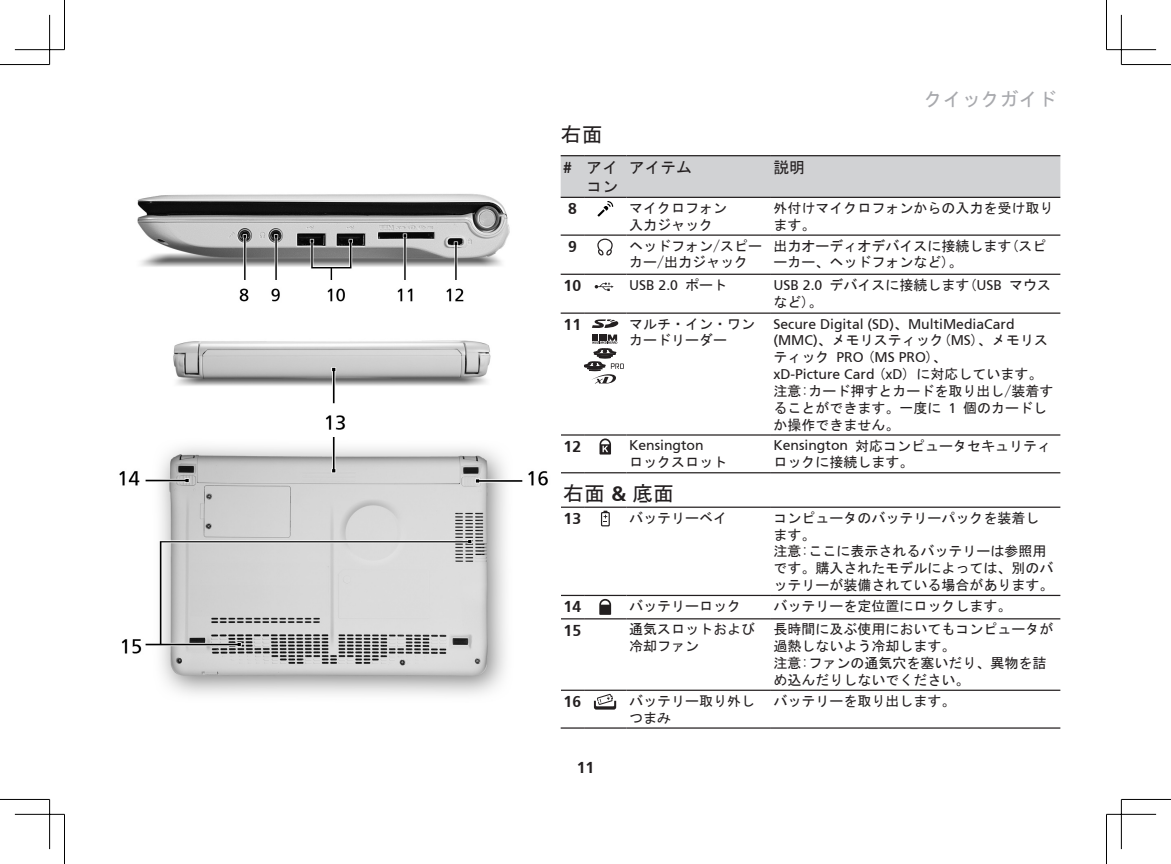
<style>
.page{position:relative;width:1171px;height:864px;background:#fff}
.page>*{position:absolute;margin:0;border:0;box-sizing:border-box;transform-origin:0 0}
.Sub_title{font:21px "MS Gothic";color:#231f20}
.t1{font:19.07px "MS Gothic";color:#a8a9ad}
.Tab_num{font:700 15.75px "Frutiger";color:#231f20}
.Body{font:15.75px/18.9px "MS Gothic";color:#231f20}
.Body-2{font:700 15.75px "Frutiger";color:#231f20}
.Table_body{font:14px/16.8px "MS Gothic";color:#231f20}
.Table_body-2{font:14px/17px "Frutiger Roman";color:#231f20}
.s1{font-family:"MS Gothic"}
.s2{font-family:"Frutiger Roman"}
.s3{font-family:"Frutiger";font-weight:700}
</style>
<div class="page">
<hr style="left:561px;top:234px;width:23px;height:2px;background:#231f20">
<hr style="left:584px;top:234px;width:42px;height:2px;background:#231f20">
<hr style="left:626px;top:234px;width:145px;height:2px;background:#231f20">
<hr style="left:771px;top:234px;width:289px;height:2px;background:#231f20">
<hr style="left:561px;top:273px;width:23px;height:2px;background:#231f20">
<hr style="left:584px;top:273px;width:42px;height:2px;background:#231f20">
<hr style="left:626px;top:273px;width:145px;height:2px;background:#231f20">
<hr style="left:771px;top:273px;width:289px;height:2px;background:#231f20">
<svg style="left:561px;top:312px;width:23px;height:1px"></svg>
<hr style="left:584px;top:312px;width:42px;height:1px;background:#231f20">
<hr style="left:626px;top:312px;width:145px;height:1px;background:#231f20">
<hr style="left:771px;top:312px;width:289px;height:1px;background:#231f20">
<svg style="left:561px;top:434px;width:23px;height:1px"></svg>
<hr style="left:584px;top:434px;width:42px;height:1px;background:#231f20">
<hr style="left:626px;top:434px;width:145px;height:1px;background:#231f20">
<hr style="left:771px;top:434px;width:289px;height:1px;background:#231f20">
<svg style="left:561px;top:472px;width:23px;height:1px"></svg>
<hr style="left:584px;top:472px;width:42px;height:1px;background:#231f20">
<hr style="left:626px;top:472px;width:145px;height:1px;background:#231f20">
<hr style="left:771px;top:472px;width:289px;height:1px;background:#231f20">
<svg style="left:561px;top:506px;width:23px;height:1px"></svg>
<hr style="left:584px;top:506px;width:42px;height:1px;background:#231f20">
<hr style="left:626px;top:506px;width:145px;height:1px;background:#231f20">
<hr style="left:771px;top:506px;width:289px;height:1px;background:#231f20">
<svg style="left:561px;top:594px;width:23px;height:1px"></svg>
<hr style="left:584px;top:594px;width:42px;height:1px;background:#231f20">
<hr style="left:626px;top:594px;width:145px;height:1px;background:#231f20">
<hr style="left:771px;top:594px;width:289px;height:1px;background:#231f20">
<svg style="left:561px;top:618px;width:23px;height:1px"></svg>
<hr style="left:584px;top:618px;width:42px;height:1px;background:#231f20">
<hr style="left:626px;top:618px;width:145px;height:1px;background:#231f20">
<hr style="left:771px;top:618px;width:289px;height:1px;background:#231f20">
<svg style="left:561px;top:689px;width:23px;height:1px"></svg>
<hr style="left:584px;top:689px;width:42px;height:1px;background:#231f20">
<hr style="left:626px;top:689px;width:145px;height:1px;background:#231f20">
<hr style="left:771px;top:689px;width:289px;height:1px;background:#231f20">
<svg style="left:561px;top:727px;width:23px;height:1px"></svg>
<hr style="left:584px;top:727px;width:42px;height:1px;background:#231f20">
<hr style="left:626px;top:727px;width:145px;height:1px;background:#231f20">
<hr style="left:771px;top:727px;width:289px;height:1px;background:#231f20">
<svg style="left:561px;top:155px;width:499px;height:62px"></svg>
<svg style="left:597px;top:238px;width:16px;height:18px"></svg>
<svg style="left:595px;top:282px;width:19px;height:9px"></svg>
<svg style="left:592px;top:319px;width:26px;height:9px"></svg>
<svg style="left:584px;top:334px;width:40px;height:49px"></svg>
<svg style="left:599px;top:438px;width:12px;height:16px"></svg>
<svg style="left:601px;top:510px;width:9px;height:16px"></svg>
<svg style="left:599px;top:598px;width:12px;height:16px"></svg>
<svg style="left:594px;top:693px;width:22px;height:16px"></svg>
<img style="left:137px;top:194px;width:373px;height:108px">
<img style="left:119px;top:340px;width:429px;height:355px">
<hr style="left:0;top:64px;width:50px;height:1px;background:#000">
<hr style="left:1121px;top:64px;width:50px;height:1px;background:#000">
<hr style="left:0;top:798px;width:50px;height:1px;background:#000">
<hr style="left:1121px;top:798px;width:50px;height:1px;background:#000">
<hr style="left:64px;top:0;width:1px;height:50px;background:#000">
<hr style="left:64px;top:814px;width:1px;height:49px;background:#000">
<hr style="left:1106px;top:0;width:1px;height:50px;background:#000">
<hr style="left:1106px;top:814px;width:1px;height:49px;background:#000">
<hr style="left:15px;top:49px;width:49px;height:1px;background:#000">
<hr style="left:1106px;top:49px;width:50px;height:1px;background:#000">
<hr style="left:15px;top:813px;width:49px;height:1px;background:#000">
<hr style="left:1106px;top:813px;width:50px;height:1px;background:#000">
<hr style="left:49px;top:15px;width:1px;height:49px;background:#000">
<hr style="left:49px;top:799px;width:1px;height:49px;background:#000">
<hr style="left:1121px;top:15px;width:1px;height:49px;background:#000">
<hr style="left:1121px;top:799px;width:1px;height:49px;background:#000">
<h2 class="t1" style="left:923px;top:89px;width:135px">クイックガイド</h2>
<p class="Sub_title" style="left:561px;top:124px;width:43px">右面</p>
<p class="Body-2" style="left:563px;top:158px;width:10px">#</p>
<p class="Body" style="left:586px;top:157px;width:33px">アイコン</p>
<p class="Body" style="left:629px;top:157px;width:64px">アイテム</p>
<p class="Body" style="left:773px;top:157px;width:33px">説明</p>
<p class="Tab_num" style="left:568px;top:199px;width:10px">8</p>
<p class="Table_body" style="left:629px;top:199px;width:99px">マイクロフォン入力ジャック</p>
<p class="Table_body" style="left:773px;top:199px;width:281px">外付けマイクロフォンからの入力を受け取ります。</p>
<p class="Tab_num" style="left:568px;top:237px;width:10px">9</p>
<p class="Table_body" style="left:629px;top:237px;width:134px">ヘッドフォン/スピーカー/出力ジャック</p>
<p class="Table_body" style="left:773px;top:237px;width:274px">出力オーディオデバイスに接続します(スピーカー、ヘッドフォンなど)。</p>
<p class="Tab_num" style="left:564px;top:276px;width:19px">10</p>
<p class="Table_body-2" style="left:629px;top:276px;width:100px">USB 2.0 <span class="s1">ポート</span></p>
<p class="Table_body" style="left:773px;top:276px;width:279px"><span class="s2">USB 2.0</span> デバイスに接続します(<span class="s2">USB</span> マウスなど)。</p>
<p class="Tab_num" style="left:564px;top:315px;width:19px">11</p>
<p class="Table_body" style="left:629px;top:315px;width:127px">マルチ・イン・ワンカードリーダー</p>
<p class="Table_body" style="left:773px;top:315px;width:281px"><span class="s2">Secure Digital (SD)</span>、<span class="s2">MultiMediaCard (MMC)</span>、メモリスティック(<span class="s2">MS</span>)、メモリスティック <span class="s2">PRO</span> (<span class="s2">MS PRO</span>)、<br><span class="s2">xD-Picture Card</span> (<span class="s2">xD</span>) に対応しています。注意:カード押すとカードを取り出し/装着することができます。一度に <span class="s2">1</span> 個のカードしか操作できません。</p>
<p class="Tab_num" style="left:564px;top:437px;width:19px">12</p>
<p class="Table_body-2" style="left:629px;top:437px;width:99px">Kensington<br><span class="s1">ロックスロット</span></p>
<p class="Table_body" style="left:773px;top:437px;width:279px"><span class="s2">Kensington</span> 対応コンピュータセキュリティロックに接続します。</p>
<p class="Sub_title" style="left:563px;top:482px;width:112px">右面 <span class="s3">&amp;</span> 底面</p>
<p class="Tab_num" style="left:564px;top:509px;width:19px">13</p>
<p class="Table_body" style="left:629px;top:509px;width:99px">バッテリーベイ</p>
<p class="Table_body" style="left:773px;top:509px;width:281px">コンピュータのバッテリーパックを装着します。<br>注意:ここに表示されるバッテリーは参照用です。購入されたモデルによっては、別のバッテリーが装備されている場合があります。</p>
<p class="Tab_num" style="left:564px;top:597px;width:19px">14</p>
<p class="Table_body" style="left:629px;top:597px;width:113px">バッテリーロック</p>
<p class="Table_body" style="left:773px;top:597px;width:239px">バッテリーを定位置にロックします。</p>
<p class="Tab_num" style="left:564px;top:620px;width:19px">15</p>
<p class="Table_body" style="left:629px;top:620px;width:127px">通気スロットおよび冷却ファン</p>
<p class="Table_body" style="left:773px;top:620px;width:281px">長時間に及ぶ使用においてもコンピュータが過熱しないよう冷却します。<br>注意:ファンの通気穴を塞いだり、異物を詰め込んだりしないでください。</p>
<p class="Tab_num" style="left:564px;top:692px;width:19px">16</p>
<p class="Table_body" style="left:629px;top:692px;width:127px">バッテリー取り外しつまみ</p>
<p class="Table_body" style="left:773px;top:692px;width:183px">バッテリーを取り出します。</p>
<p class="Tab_num" style="left:577px;top:758px;width:19px">11</p>
</div>
